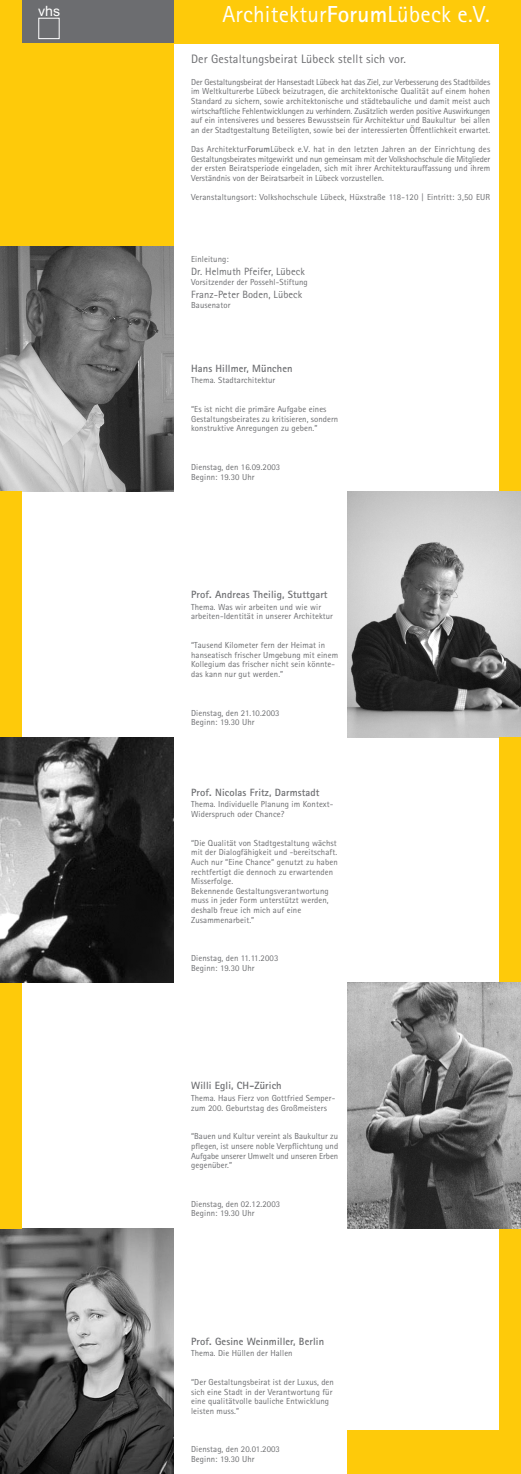
<style>
.page{position:relative;width:521px;height:1474px;background:#fff}
.page>*{position:absolute;margin:0;border:0;box-sizing:border-box;transform-origin:0 0}
.t1{font:23.19px "Rotis Sans Serif";letter-spacing:.01em;color:#fff}
.t2{font:14.17px "Arial";color:#fff}
.t3{font:12.25px "Rotis Sans Serif";letter-spacing:.01em;color:#6c6d70}
.t4{font:700 10.5px "Rotis Sans Serif";letter-spacing:.01em;color:#6c6d70}
.t5{font:10.5px "Rotis Sans Serif";letter-spacing:.01em;color:#6c6d70}
.t6{font:8.75px/9.6px "Rotis Sans Serif";letter-spacing:.01em;color:#6c6d70}
.s1{font-weight:700}
</style>
<div class="page">
<div style="left:174px;top:0;width:325px;height:44px;background:#feca0a"></div>
<div style="left:22px;top:0;width:152px;height:44px;background:#6c6d70"></div>
<div style="left:38px;top:18px;width:22px;height:21px;border:1px solid #fff"></div>
<img style="left:0;top:246px;width:174px;height:245px">
<div style="left:499px;top:0;width:22px;height:491px;background:#feca0a"></div>
<div style="left:0;top:491px;width:22px;height:246px;background:#feca0a"></div>
<img style="left:347px;top:491px;width:174px;height:246px">
<img style="left:0;top:737px;width:174px;height:245px">
<div style="left:499px;top:737px;width:22px;height:245px;background:#feca0a"></div>
<img style="left:0;top:1228px;width:174px;height:246px">
<div style="left:0;top:982px;width:22px;height:246px;background:#feca0a"></div>
<div style="left:499px;top:1228px;width:22px;height:246px;background:#feca0a"></div>
<div style="left:0;top:0;width:22px;height:246px;background:#feca0a"></div>
<div style="left:22px;top:44px;width:152px;height:202px;background:#feca0a"></div>
<img style="left:347px;top:983px;width:174px;height:245px">
<div style="left:347px;top:1430px;width:152px;height:44px;background:#feca0a"></div>
<h2 class="t2" style="left:38px;top:6px;width:24px">vhs</h2>
<h1 class="t1" style="left:222px;top:6px;width:269px">Architektur<span class="s1">Forum</span>Lübeck e.V.</h1>
<h3 class="t3" style="left:191px;top:54px;width:216px">Der Gestaltungsbeirat Lübeck stellt sich vor.</h3>
<p class="t6" style="left:191px;top:78px;width:300px;text-align:justify">Der Gestaltungsbeirat der Hansestadt Lübeck hat das Ziel, zur Verbesserung des Stadtbildes im Weltkulturerbe Lübeck beizutragen, die architektonische Qualität auf einem hohen Standard zu sichern, sowie architektonische und städtebauliche und damit meist auch wirtschaftliche Fehlentwicklungen zu verhindern. Zusätzlich werden positive Auswirkungen auf ein intensiveres und besseres Bewusstsein für Architektur und Baukultur bei allen an der Stadtgestaltung Beteiligten, sowie bei der interessierten Öffentlichkeit erwartet.</p>
<p class="t6" style="left:191px;top:145px;width:300px;text-align:justify">Das Architektur<span class="s1">Forum</span>Lübeck e.V. hat in den letzten Jahren an der Einrichtung des Gestaltungsbeirates mitgewirkt und nun gemeinsam mit der Volkshochschule die Mitglieder der ersten Beiratsperiode eingeladen, sich mit ihrer Architekturauffassung und ihrem Verständnis von der Beiratsarbeit in Lübeck vorzustellen.</p>
<p class="t6" style="left:191px;top:193px;width:300px">Veranstaltungsort: Volkshochschule Lübeck, Hüxstraße 118-120 | Eintritt: 3,50 EUR</p>
<p class="t6" style="left:191px;top:255px;width:39px">Einleitung:</p>
<p class="t5" style="left:191px;top:268px;width:115px">Dr. Helmuth Pfeifer, Lübeck</p>
<p class="t6" style="left:191px;top:278px;width:118px">Vorsitzender der Possehl-Stiftung</p>
<p class="t5" style="left:191px;top:291px;width:113px">Franz-Peter Boden, Lübeck</p>
<p class="t6" style="left:191px;top:301px;width:41px">Bausenator</p>
<p class="t4" style="left:191px;top:364px;width:103px">Hans Hillmer, München</p>
<p class="t6" style="left:191px;top:376px;width:86px">Thema. Stadtarchitektur</p>
<p class="t6" style="left:191px;top:405px;width:148px">“Es ist nicht die primäre Aufgabe eines<br>Gestaltungsbeirates zu kritisieren, sondern konstruktive Anregungen zu geben.”</p>
<p class="t6" style="left:191px;top:463px;width:91px">Dienstag, den 16.09.2003<br>Beginn: 19.30 Uhr</p>
<p class="t4" style="left:191px;top:591px;width:138px">Prof. Andreas Theilig, Stuttgart</p>
<p class="t6" style="left:191px;top:603px;width:143px">Thema. Was wir arbeiten und wie wir arbeiten-Identität in unserer Architektur</p>
<p class="t6" style="left:191px;top:641px;width:148px">“Tausend Kilometer fern der Heimat in hanseatisch frischer Umgebung mit einem Kollegium das frischer nicht sein könnte&shy;das kann nur gut werden.”</p>
<p class="t6" style="left:191px;top:708px;width:90px">Dienstag, den 21.10.2003<br>Beginn: 19.30 Uhr</p>
<p class="t4" style="left:191px;top:788px;width:130px">Prof. Nicolas Fritz, Darmstadt</p>
<p class="t6" style="left:191px;top:800px;width:144px">Thema. Individuelle Planung im Kontext-<br>Widerspruch oder Chance?</p>
<p class="t6" style="left:191px;top:838px;width:148px">“Die Qualität von Stadtgestaltung wächst mit der Dialogfähigkeit und -bereitschaft.<br>Auch nur “Eine Chance“ genutzt zu haben rechtfertigt die dennoch zu erwartenden Misserfolge.<br>Bekennende Gestaltungsverantwortung muss in jeder Form unterstützt werden, deshalb freue ich mich auf eine Zusammenarbeit.”</p>
<p class="t6" style="left:191px;top:954px;width:89px">Dienstag, den 11.11.2003<br>Beginn: 19.30 Uhr</p>
<p class="t4" style="left:191px;top:1082px;width:92px">Willi Egli, CH-Zürich</p>
<p class="t6" style="left:191px;top:1094px;width:146px">Thema. Haus Fierz von Gottfried Semper&shy;zum 200. Geburtstag des Großmeisters</p>
<p class="t6" style="left:191px;top:1132px;width:149px;text-align:justify">“Bauen und Kultur vereint als Baukultur zu pflegen, ist unsere noble Verpflichtung und Aufgabe unserer Umwelt und unseren Erben gegenüber.”</p>
<p class="t6" style="left:191px;top:1199px;width:91px">Dienstag, den 02.12.2003<br>Beginn: 19.30 Uhr</p>
<p class="t4" style="left:191px;top:1337px;width:134px">Prof. Gesine Weinmiller, Berlin</p>
<p class="t6" style="left:191px;top:1349px;width:103px">Thema. Die Hüllen der Hallen</p>
<p class="t6" style="left:191px;top:1378px;width:144px">“Der Gestaltungsbeirat ist der Luxus, den sich eine Stadt in der Verantwortung für eine qualitätvolle bauliche Entwicklung leisten muss.”</p>
<p class="t6" style="left:191px;top:1445px;width:90px">Dienstag, den 20.01.2003<br>Beginn: 19.30 Uhr</p>
</div>
